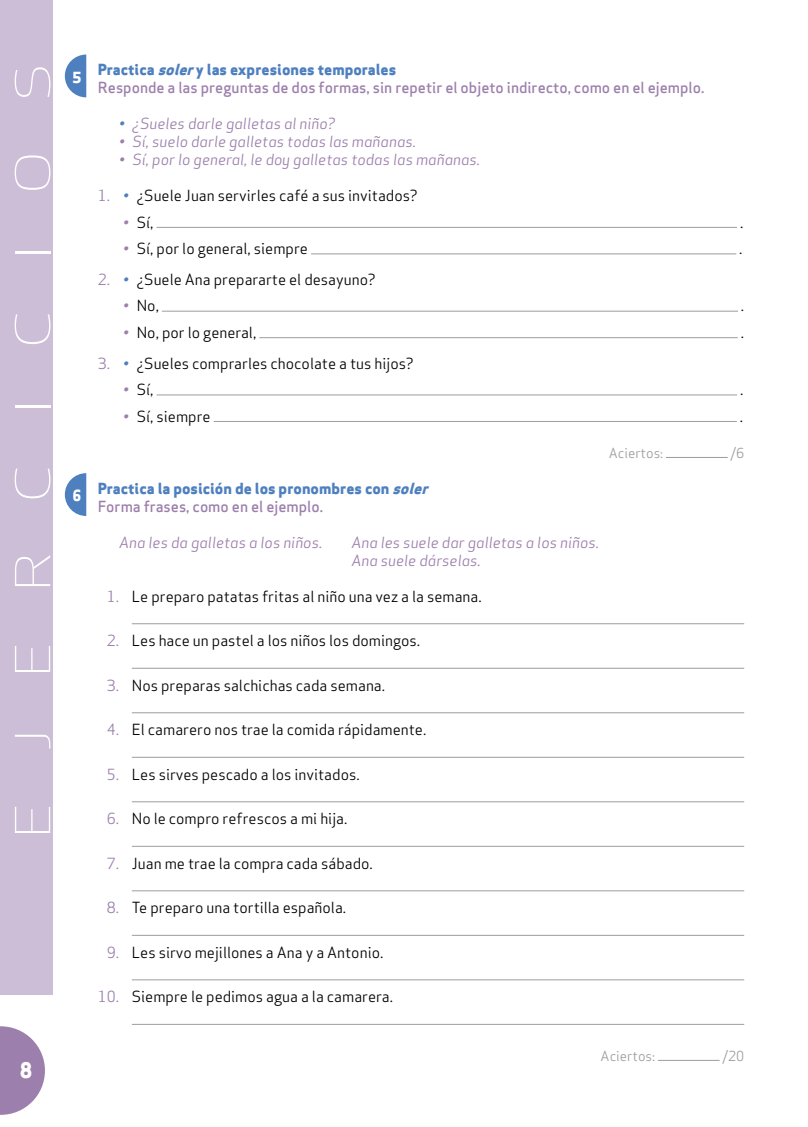
<style>
.page{position:relative;width:808px;height:1127px;background:#fff}
.page>*{position:absolute;margin:0;border:0;box-sizing:border-box;transform-origin:0 0}
.t1{font:300 47.1px "Apex Sans";letter-spacing:.8em;color:#fff;scale:1.33 1}
.t2{font:800 21px "Apex Sans";color:#fff}
.t3{font:15px "Apex Sans";color:#000}
.t4{font:italic 15px/18px "Apex Sans";color:#9c7fac}
.t5{font:500 15px/18px "Apex Sans";color:#9c7fac}
.t6{font:800 15px/18px "Apex Sans";color:#4e80bf}
.t7{font:800 15px "Apex Sans";color:#fff}
.t8{font:13.5px "Apex Sans";color:#9d9d9c}
.s1{font-weight:800;color:#4e80bf}
.s2{font-weight:800;font-style:italic;color:#4e80bf}
.s3{font-weight:500;color:#4e80bf}
.s4{color:#9c7fac}
.s5{font-weight:500;font-style:italic;color:#4e80bf}
.s6{font-style:italic;color:#9c7fac}
.s7{font-style:italic}
.s8{font-weight:500;color:#9c7fac}
</style>
<div class="page">
<div style="left:0;top:0;width:52px;height:995px;background:#ccbed7"></div>
<svg style="left:0;top:1026px;width:45px;height:89px"></svg>
<hr style="left:157px;top:227px;width:580px;height:1px;background:#9d9d9c">
<hr style="left:311px;top:254px;width:425px;height:1px;background:#9d9d9c">
<hr style="left:162px;top:311px;width:576px;height:1px;background:#9d9d9c">
<hr style="left:259px;top:337px;width:479px;height:1px;background:#9d9d9c">
<hr style="left:157px;top:395px;width:580px;height:1px;background:#9d9d9c">
<hr style="left:214px;top:421px;width:523px;height:1px;background:#9d9d9c">
<hr style="left:666px;top:457px;width:62px;height:1px;background:#9d9d9c">
<hr style="left:132px;top:623px;width:612px;height:1px;background:#9d9d9c">
<hr style="left:132px;top:668px;width:612px;height:1px;background:#9d9d9c">
<hr style="left:132px;top:712px;width:612px;height:1px;background:#9d9d9c">
<hr style="left:132px;top:757px;width:612px;height:1px;background:#9d9d9c">
<hr style="left:132px;top:801px;width:612px;height:1px;background:#9d9d9c">
<hr style="left:132px;top:846px;width:612px;height:1px;background:#9d9d9c">
<hr style="left:132px;top:890px;width:612px;height:1px;background:#9d9d9c">
<hr style="left:132px;top:935px;width:612px;height:1px;background:#9d9d9c">
<hr style="left:132px;top:979px;width:612px;height:1px;background:#9d9d9c">
<hr style="left:132px;top:1024px;width:612px;height:1px;background:#9d9d9c">
<hr style="left:658px;top:1060px;width:62px;height:1px;background:#9d9d9c">
<svg style="left:65px;top:55px;width:21px;height:42px"></svg>
<svg style="left:65px;top:473px;width:21px;height:43px"></svg>
<h1 class="t1" style="left:3px;top:838px;width:584px;rotate:-90deg">EJERCICIOS</h1>
<h2 class="t2" style="left:20px;top:1057px;width:14px">8</h2>
<p class="t7" style="left:72px;top:67px;width:10px">5</p>
<p class="t7" style="left:72px;top:486px;width:10px">6</p>
<p class="t5" style="left:98px;top:59px;width:608px"><span class="s1">Practica</span> <span class="s2">soler</span><span class="s1">y las expresiones temporales<br></span>Responde a las preguntas de dos formas, sin repetir el objeto indirecto, como en el ejemplo.</p>
<p class="t4" style="left:119px;top:113px;width:218px"><span class="s3">•</span> ¿Sueles darle galletas al niño?</p>
<p class="t4" style="left:119px;top:131px;width:299px">• Sí, suelo darle galletas todas las mañanas.</p>
<p class="t4" style="left:119px;top:149px;width:363px">• Sí, por lo general, le doy galletas todas las mañanas.</p>
<p class="t3" style="left:98px;top:183px;width:321px"><span class="s4">1.</span> <span class="s5">•</span> ¿Suele Juan servirles café a sus invitados?</p>
<p class="t3" style="left:123px;top:210px;width:32px"><span class="s6">•</span> Sí,</p>
<p class="t3" style="left:740px;top:210px;width:5px">.</p>
<p class="t3" style="left:123px;top:236px;width:186px"><span class="s6">•</span> Sí, por lo general, siempre</p>
<p class="t3" style="left:739px;top:236px;width:5px">.</p>
<p class="t3" style="left:98px;top:267px;width:279px"><span class="s4">2.</span> <span class="s5">•</span> ¿Suele Ana prepararte el desayuno?</p>
<p class="t3" style="left:123px;top:294px;width:37px"><span class="s6">•</span> No,</p>
<p class="t3" style="left:741px;top:294px;width:5px">.</p>
<p class="t3" style="left:123px;top:320px;width:134px"><span class="s6">•</span> No, por lo general,</p>
<p class="t3" style="left:741px;top:320px;width:5px">.</p>
<p class="t3" style="left:98px;top:351px;width:317px"><span class="s4">3.</span> <span class="s5">•</span> ¿Sueles comprarles chocolate a tus hijos?</p>
<p class="t3" style="left:123px;top:377px;width:32px"><span class="s6">•</span> Sí,</p>
<p class="t3" style="left:740px;top:377px;width:5px">.</p>
<p class="t3" style="left:123px;top:404px;width:89px"><span class="s6">•</span> Sí, siempre</p>
<p class="t3" style="left:740px;top:404px;width:5px">.</p>
<p class="t8" style="left:609px;top:442px;width:56px">Aciertos:</p>
<p class="t8" style="left:730px;top:442px;width:15px">/6</p>
<p class="t6" style="left:98px;top:479px;width:336px">Practica la posición de los pronombres con <span class="s7">soler<br></span><span class="s8">Forma frases, como en el ejemplo.</span></p>
<p class="t4" style="left:119px;top:532px;width:205px">Ana les da galletas a los niños.</p>
<p class="t4" style="left:351px;top:532px;width:249px">Ana les suele dar galletas a los niños.<br>Ana suele dárselas.</p>
<p class="t3" style="left:107px;top:584px;width:376px"><span class="s4">1.</span> Le preparo patatas fritas al niño una vez a la semana.</p>
<p class="t3" style="left:107px;top:628px;width:315px"><span class="s4">2.</span> Les hace un pastel a los niños los domingos.</p>
<p class="t3" style="left:107px;top:673px;width:280px"><span class="s4">3.</span> Nos preparas salchichas cada semana.</p>
<p class="t3" style="left:107px;top:717px;width:321px"><span class="s4">4.</span> El camarero nos trae la comida rápidamente.</p>
<p class="t3" style="left:107px;top:762px;width:254px"><span class="s4">5.</span> Les sirves pescado a los invitados.</p>
<p class="t3" style="left:107px;top:806px;width:242px"><span class="s4">6.</span> No le compro refrescos a mi hija.</p>
<p class="t3" style="left:107px;top:851px;width:268px"><span class="s4">7.</span> Juan me trae la compra cada sábado.</p>
<p class="t3" style="left:107px;top:895px;width:241px"><span class="s4">8.</span> Te preparo una tortilla española.</p>
<p class="t3" style="left:107px;top:940px;width:278px"><span class="s4">9.</span> Les sirvo mejillones a Ana y a Antonio.</p>
<p class="t3" style="left:98px;top:984px;width:297px"><span class="s4">10.</span> Siempre le pedimos agua a la camarera.</p>
<p class="t8" style="left:601px;top:1044px;width:56px">Aciertos:</p>
<p class="t8" style="left:722px;top:1044px;width:23px">/20</p>
</div>
